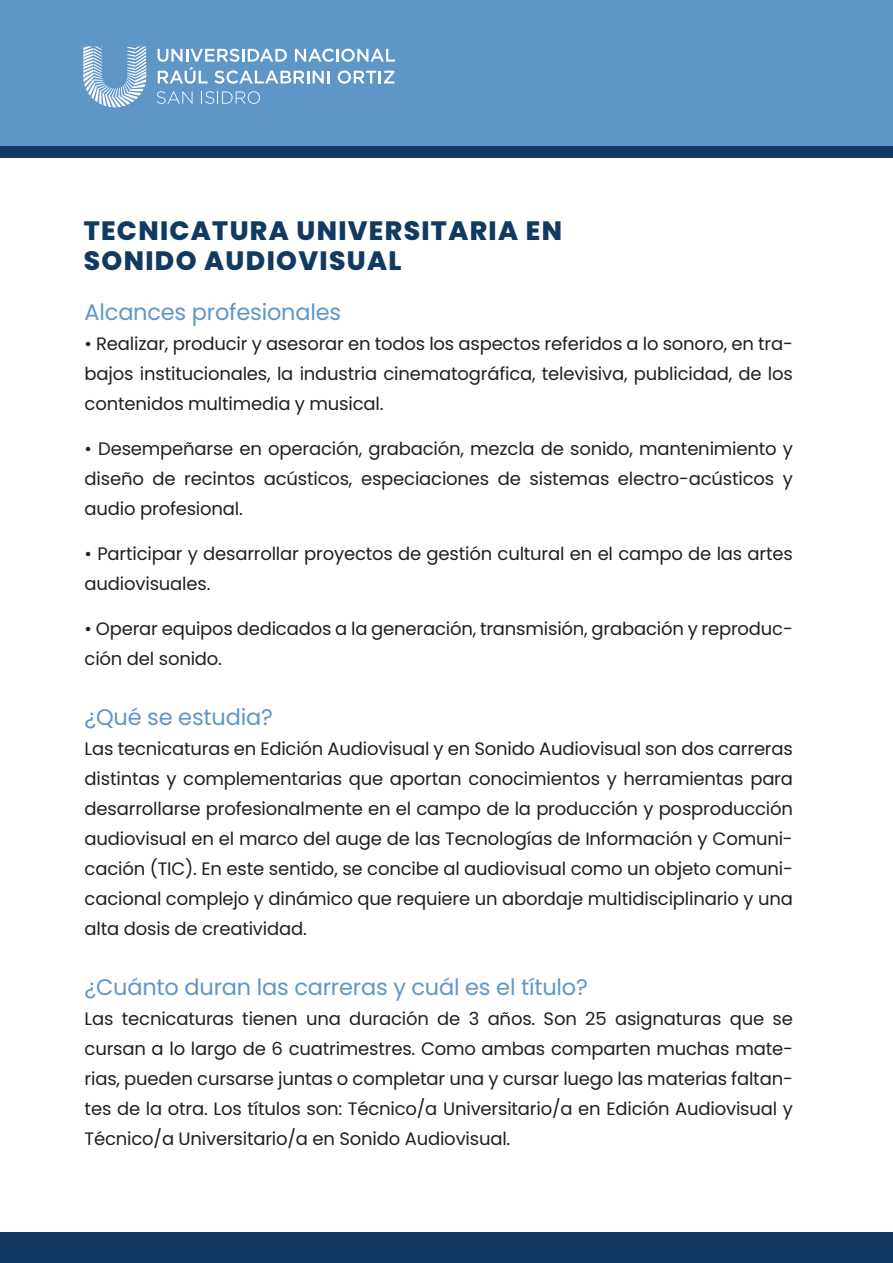
<style>
.page{position:relative;width:893px;height:1263px;background:#fff}
.page>*{position:absolute;margin:0;border:0;box-sizing:border-box;transform-origin:0 0}
.t1{font:800 26.55px/29.8px "Poppins";letter-spacing:.05em;color:#113961}
.t2{font:22.5px "Poppins";letter-spacing:-.01em;color:#5f96c8}
.t3{font:18px/30px "Poppins";letter-spacing:-.01em;color:#231f20;text-align:justify}
</style>
<div class="page">
<div style="left:0;top:0;width:893px;height:147px;background:#5f96c8"></div>
<div style="left:0;top:1233px;width:893px;height:30px;background:#113961"></div>
<div style="left:0;top:147px;width:893px;height:11px;background:#113961"></div>
<svg style="left:83px;top:46px;width:63px;height:62px"></svg>
<svg style="left:158px;top:49px;width:237px;height:35px"></svg>
<svg style="left:157px;top:91px;width:36px;height:13px"></svg>
<svg style="left:201px;top:91px;width:59px;height:13px"></svg>
<h1 class="t1" style="left:84px;top:216px;width:480px">TECNICATURA UNIVERSITARIA EN<br>SONIDO AUDIOVISUAL</h1>
<p class="t2" style="left:85px;top:299px;width:258px">Alcances profesionales</p>
<p class="t3" style="left:85px;top:329px;width:710px">• Realizar, producir y asesorar en todos los aspectos referidos a lo sonoro, en tra&shy;bajos institucionales, la industria cinematográfica, televisiva, publicidad, de los contenidos multimedia y musical.</p>
<p class="t3" style="left:85px;top:434px;width:710px">• Desempeñarse en operación, grabación, mezcla de sonido, mantenimiento y diseño de recintos acústicos, especiaciones de sistemas electro-acústicos y audio profesional.</p>
<p class="t3" style="left:85px;top:539px;width:710px">• Participar y desarrollar proyectos de gestión cultural en el campo de las artes audiovisuales.</p>
<p class="t3" style="left:85px;top:614px;width:710px">• Operar equipos dedicados a la generación, transmisión, grabación y reproduc&shy;ción del sonido.</p>
<p class="t2" style="left:85px;top:704px;width:190px">¿Qué se estudia?</p>
<p class="t3" style="left:85px;top:734px;width:710px">Las tecnicaturas en Edición Audiovisual y en Sonido Audiovisual son dos carreras distintas y complementarias que aportan conocimientos y herramientas para desarrollarse profesionalmente en el campo de la producción y posproducción audiovisual en el marco del auge de las Tecnologías de Información y Comuni&shy;cación (TIC). En este sentido, se concibe al audiovisual como un objeto comuni&shy;cacional complejo y dinámico que requiere un abordaje multidisciplinario y una alta dosis de creatividad.</p>
<p class="t2" style="left:85px;top:974px;width:505px">¿Cuánto duran las carreras y cuál es el título?</p>
<p class="t3" style="left:85px;top:1004px;width:710px">Las tecnicaturas tienen una duración de 3 años. Son 25 asignaturas que se cursan a lo largo de 6 cuatrimestres. Como ambas comparten muchas mate&shy;rias, pueden cursarse juntas o completar una y cursar luego las materias faltan&shy;tes de la otra. Los títulos son: Técnico/a Universitario/a en Edición Audiovisual y Técnico/a Universitario/a en Sonido Audiovisual.</p>
</div>
